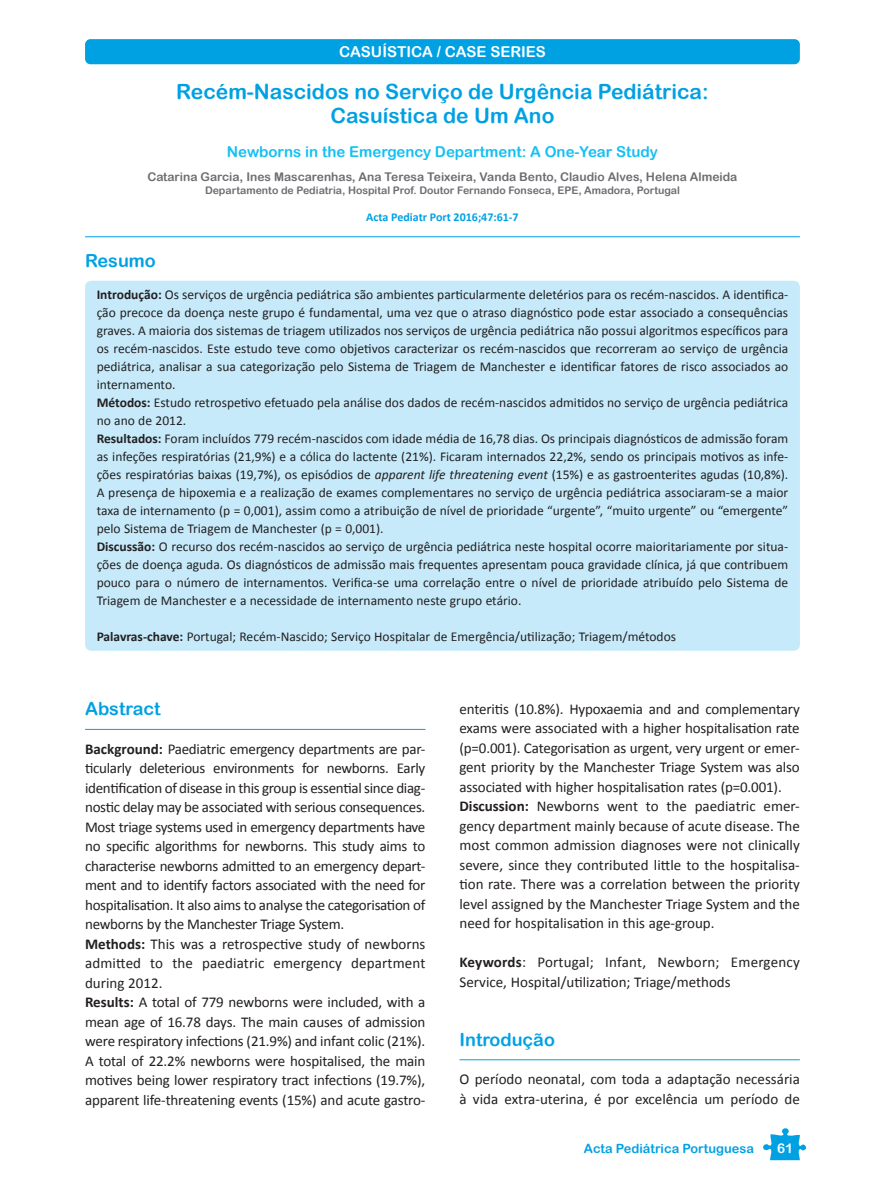
<style>
.page{position:relative;width:885px;height:1191px;background:#fff}
.page>*{position:absolute;margin:0;border:0;box-sizing:border-box;transform-origin:0 0}
.t1{font:21px/24px "Arial Rounded MT Bold";color:#00a1e3;text-align:center}
.t2{font:18px "Arial Rounded MT Bold";color:#00a1e3}
.t3{font:15px/19.5px "Calibri";letter-spacing:-.01em;color:#231f20}
.t4{font:15px "Arial Rounded MT Bold";color:#15c0f2}
.t5{font:15px "Arial Rounded MT Bold";color:#fff}
.t6{font:13.5px/18px "Calibri";color:#231f20}
.t7{font:13.5px "Arial Rounded MT Bold";color:#fff}
.t8{font:12.75px "Arial Rounded MT Bold";color:#00a1e3}
.t9{font:12px "Arial Rounded MT Bold";color:#6c6d70}
.t10{font:700 12px "Calibri";color:#00a1e3}
.t11{font:10.5px "Arial Rounded MT Bold";color:#6c6d70}
.s1{font-weight:700}
.s2{font-style:italic}
</style>
<div class="page">
<div style="left:85px;top:39px;width:714px;height:25px;background:#00a1e3;border-radius:5px"></div>
<svg style="left:763px;top:1128px;width:43px;height:32px"></svg>
<hr style="left:85px;top:236px;width:714px;height:1px;background:#00a1e3">
<div style="left:85px;top:281px;width:714px;height:370px;background:#c6eafa;border-radius:6px"></div>
<hr style="left:85px;top:729px;width:340px;height:1px;background:#00a1e3">
<hr style="left:459px;top:1059px;width:340px;height:1px;background:#00a1e3">
<p class="t5" style="left:339px;top:43px;width:23px">Casu</p>
<p class="t5" style="left:382px;top:43px;width:15px">ística</p>
<p class="t5" style="left:436px;top:43px;width:31px">/ Case</p>
<p class="t5" style="left:490px;top:43px;width:20px">Series</p>
<h1 class="t1" style="left:176px;top:79px;width:534px">Recém-Nascidos no Serviço de Urgência Pediátrica:<br>Casuística de Um Ano</h1>
<p class="t4" style="left:227px;top:142px;width:432px">Newborns in the Emergency Department: A One-Year Study</p>
<p class="t9" style="left:147px;top:169px;width:591px">Catarina Garcia, Ines Mascarenhas, Ana Teresa Teixeira, Vanda Bento, Claudio Alves, Helena Almeida</p>
<p class="t11" style="left:205px;top:184px;width:476px">Departamento de Pediatria, Hospital Prof. Doutor Fernando Fonseca, EPE, Amadora, Portugal</p>
<p class="t10" style="left:366px;top:209px;width:154px">Acta Pediatr Port 2016;47:61-7</p>
<h2 class="t2" style="left:85px;top:250px;width:72px">Resumo</h2>
<p class="t6" style="left:97px;top:285px;width:693px"><span class="s1">Introdução:</span> Os serviços de urgência pediátrica são ambientes particularmente deletérios para os recém-nascidos. A identifica&shy;ção precoce da doença neste grupo é fundamental, uma vez que o atraso diagnóstico pode estar associado a consequências graves. A maioria dos sistemas de triagem utilizados nos serviços de urgência pediátrica não possui algoritmos específicos para os recém-nascidos. Este estudo teve como objetivos caracterizar os recém-nascidos que recorreram ao serviço de urgência pediátrica, analisar a sua categorização pelo Sistema de Triagem de Manchester e identificar fatores de risco associados ao internamento.<br><span class="s1">Métodos:</span> Estudo retrospetivo efetuado pela análise dos dados de recém-nascidos admitidos no serviço de urgência pediátrica no ano de 2012.<br><span class="s1">Resultados:</span> Foram incluídos 779 recém-nascidos com idade média de 16,78 dias. Os principais diagnósticos de admissão foram as infeções respiratórias (21,9%) e a cólica do lactente (21%). Ficaram internados 22,2%, sendo os principais motivos as infe&shy;ções respiratórias baixas (19,7%), os episódios de <span class="s2">apparent life threatening event</span> (15%) e as gastroenterites agudas (10,8%).<br>A presença de hipoxemia e a realização de exames complementares no serviço de urgência pediátrica associaram-se a maior taxa de internamento (p = 0,001), assim como a atribuição de nível de prioridade “urgente”, “muito urgente” ou “emergente” pelo Sistema de Triagem de Manchester (p = 0,001).<br><span class="s1">Discussão:</span> O recurso dos recém-nascidos ao serviço de urgência pediátrica neste hospital ocorre maioritariamente por situa&shy;ções de doença aguda. Os diagnósticos de admissão mais frequentes apresentam pouca gravidade clínica, já que contribuem pouco para o número de internamentos. Verifica-se uma correlação entre o nível de prioridade atribuído pelo Sistema de Triagem de Manchester e a necessidade de internamento neste grupo etário.</p>
<p class="t6" style="left:97px;top:627px;width:581px"><span class="s1">Palavras-chave:</span> Portugal; Recém-Nascido; Serviço Hospitalar de Emergência/utilização; Triagem/métodos</p>
<h2 class="t2" style="left:85px;top:698px;width:77px">Abstract</h2>
<p class="t3" style="left:85px;top:738px;width:342px"><span class="s1">Background:</span> Paediatric emergency departments are par&shy;ticularly deleterious environments for newborns. Early identification of disease in this group is essential since diag&shy;nostic delay may be associated with serious consequences.<br>Most triage systems used in emergency departments have no specific algorithms for newborns. This study aims to characterise newborns admitted to an emergency depart&shy;ment and to identify factors associated with the need for hospitalisation. It also aims to analyse the categorisation of newborns by the Manchester Triage System.<br><span class="s1">Methods:</span> This was a retrospective study of newborns admitted to the paediatric emergency department during 2012.<br><span class="s1">Results:</span> A total of 779 newborns were included, with a mean age of 16.78 days. The main causes of admission were respiratory infections (21.9%) and infant colic (21%).<br>A total of 22.2% newborns were hospitalised, the main motives being lower respiratory tract infections (19.7%), apparent life-threatening events (15%) and acute gastro-</p>
<p class="t3" style="left:459px;top:698px;width:342px">enteritis (10.8%). Hypoxaemia and and complementary exams were associated with a higher hospitalisation rate (p=0.001). Categorisation as urgent, very urgent or emer&shy;gent priority by the Manchester Triage System was also associated with higher hospitalisation rates (p=0.001).<br><span class="s1">Discussion:</span> Newborns went to the paediatric emer&shy;gency department mainly because of acute disease. The most common admission diagnoses were not clinically severe, since they contributed little to the hospitalisa&shy;tion rate. There was a correlation between the priority level assigned by the Manchester Triage System and the need for hospitalisation in this age-group.</p>
<p class="t3" style="left:459px;top:951px;width:342px"><span class="s1">Keywords</span>: Portugal; Infant, Newborn; Emergency<br>Service, Hospital/utilization; Triage/methods</p>
<h2 class="t2" style="left:459px;top:1029px;width:97px">Introdução</h2>
<p class="t3" style="left:459px;top:1068px;width:342px">O período neonatal, com toda a adaptação necessária à vida extra-uterina, é por excelência um período de</p>
<p class="t8" style="left:584px;top:1141px;width:171px">Acta Pediátrica Portuguesa</p>
<p class="t7" style="left:776px;top:1139px;width:18px">61</p>
</div>
